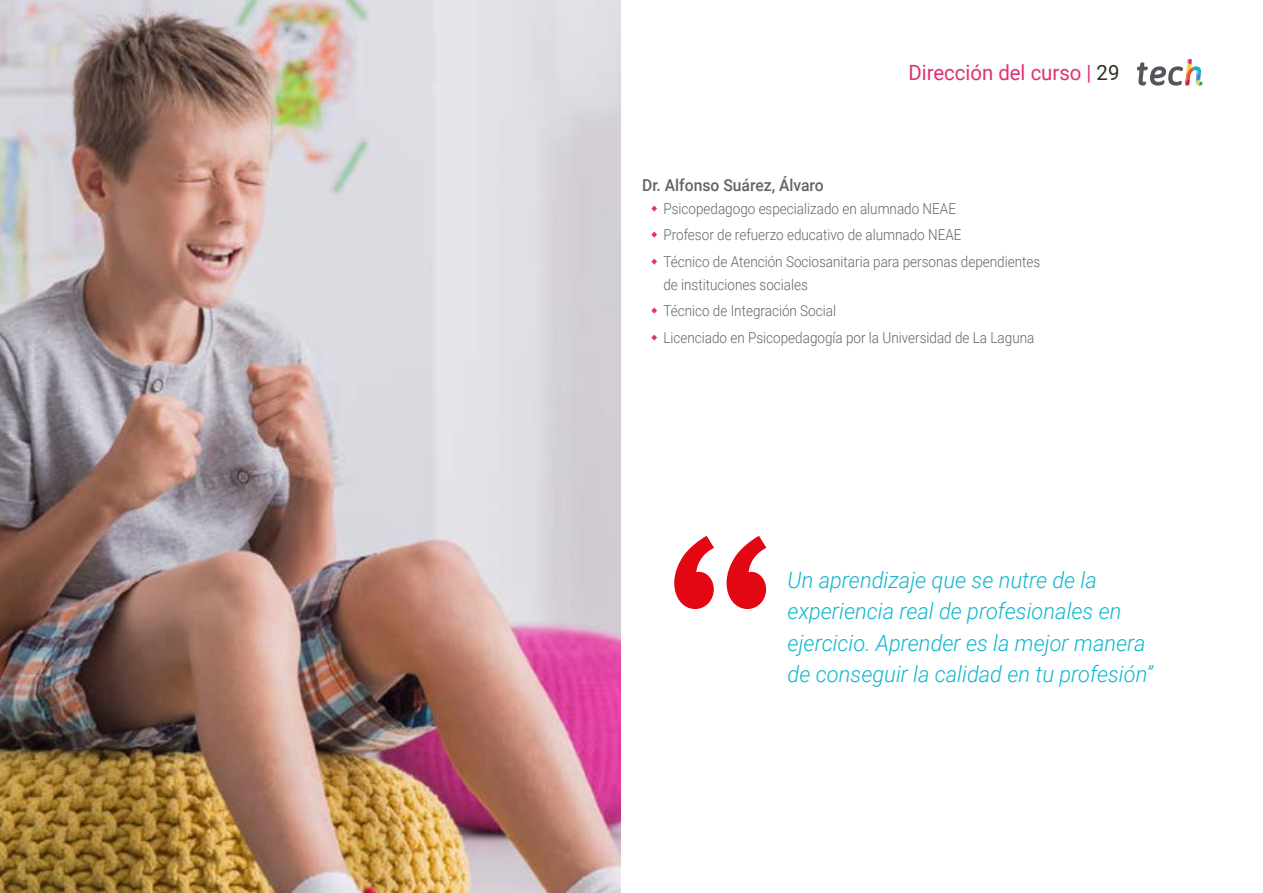
<style>
.page{position:relative;width:1263px;height:893px;background:#fff}
.page>*{position:absolute;margin:0;border:0;box-sizing:border-box;transform-origin:0 0}
.t1{font:italic 300 22.5px/31.5px "Roboto";color:#0fb6cf}
.t2{font:21px "Roboto";color:#df3174}
.t3{font:500 16.5px "Roboto";color:#61646a;scale:.95 1}
.t4{font:300 15px/26.7px "Roboto";color:#61646a;scale:.9 1}
.s1{color:#df3173}
.s2{color:#312e20}
</style>
<div class="page">
<img style="left:0;top:0;width:621px;height:893px">
<svg style="left:674px;top:536px;width:92px;height:73px"></svg>
<svg style="left:1137px;top:59px;width:65px;height:27px"></svg>
<h2 class="t2" style="left:908px;top:57px;width:213px">Dirección del curso <span class="s1">|</span> <span class="s2">29</span></h2>
<p class="t3" style="left:642px;top:174px;width:193px">Dr. Alfonso Suárez, Álvaro</p>
<p class="t4" style="left:663px;top:194px;width:420px">Psicopedagogo especializado en alumnado NEAE<br>Profesor de refuerzo educativo de alumnado NEAE<br>Técnico de Atención Sociosanitaria para personas dependientes</p>
<p class="t4" style="left:663px;top:270px;width:414px">de instituciones sociales<br>Técnico de Integración Social<br>Licenciado en Psicopedagogía por la Universidad de La Laguna</p>
<h1 class="t1" style="left:788px;top:563px;width:367px">Un aprendizaje que se nutre de la experiencia real de profesionales en ejercicio. Aprender es la mejor manera de conseguir la calidad en tu profesión”</h1>
</div>
